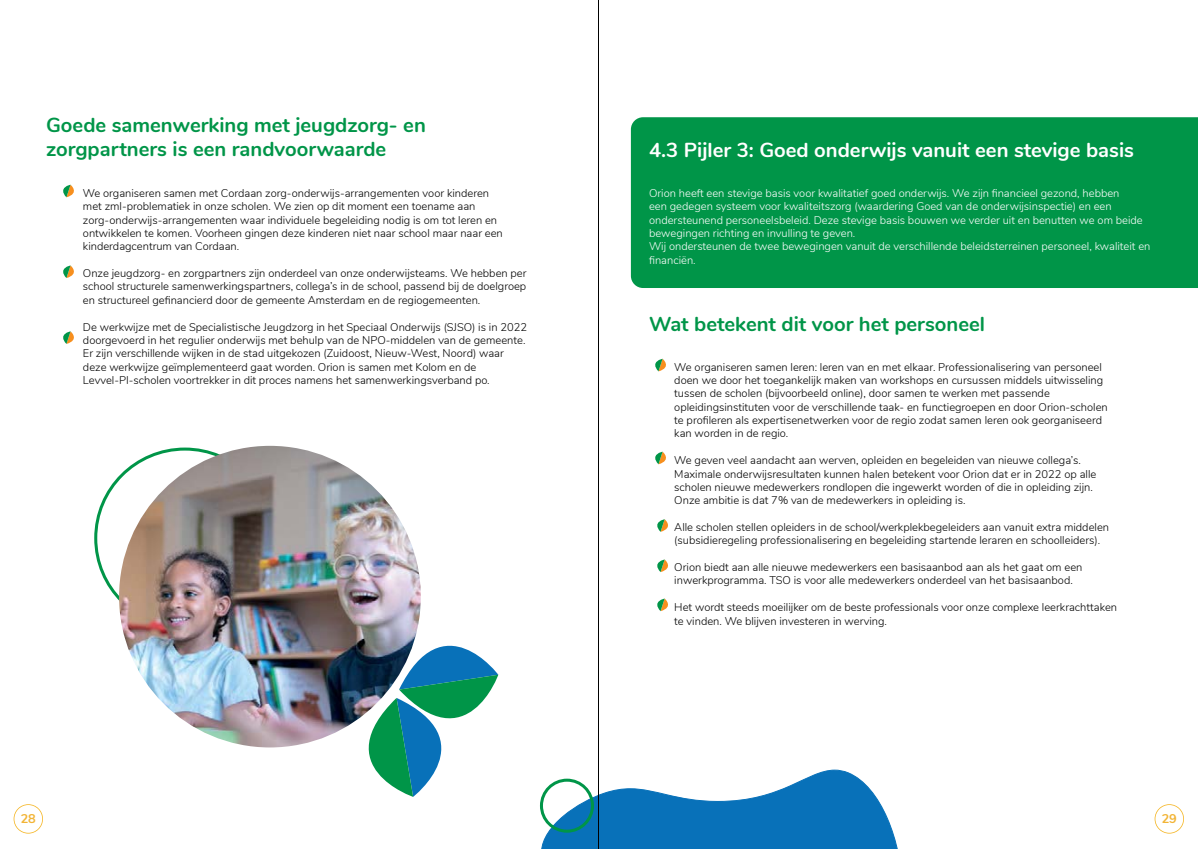
<style>
.page{position:relative;width:1198px;height:849px;background:#fff}
.page>*{position:absolute;margin:0;border:0;box-sizing:border-box;transform-origin:0 0}
.t1{font:700 20.25px/24.2px "Nunito";color:#009548}
.t2{font:700 20.25px "Nunito";color:#fff}
.t3{font:700 12.62px "Nunito";color:#f2b436}
.t4{font:300 11.12px/13.4px "Nunito";color:#000}
.t5{font:300 11.12px/13.4px "Nunito";color:#fff}
</style>
<div class="page">
<svg style="left:14px;top:804px;width:29px;height:30px"></svg>
<svg style="left:1154px;top:804px;width:30px;height:30px"></svg>
<div style="left:631px;top:117px;width:567px;height:171px;background:#009548"></div>
<svg style="left:63px;top:185px;width:11px;height:12px"></svg>
<svg style="left:655px;top:359px;width:11px;height:12px"></svg>
<svg style="left:63px;top:265px;width:11px;height:13px"></svg>
<svg style="left:655px;top:452px;width:11px;height:12px"></svg>
<svg style="left:63px;top:331px;width:11px;height:13px"></svg>
<svg style="left:94px;top:448px;width:148px;height:178px"></svg>
<img style="left:119px;top:446px;width:302px;height:301px;border-radius:151px">
<svg style="left:540px;top:769px;width:358px;height:80px"></svg>
<img style="left:325px;top:601px;width:173px;height:196px">
<svg style="left:657px;top:519px;width:11px;height:13px"></svg>
<svg style="left:657px;top:559px;width:11px;height:13px"></svg>
<svg style="left:657px;top:599px;width:11px;height:12px"></svg>
<hr style="left:598px;top:0;width:1px;height:849px;background:#000">
<h1 class="t1" style="left:46px;top:111px;width:381px">Goede samenwerking met jeugdzorg- en zorgpartners is een randvoorwaarde</h1>
<p class="t4" style="left:83px;top:186px;width:421px">We organiseren samen met Cordaan zorg-onderwijs-arrangementen voor kinderen met zml-problematiek in onze scholen. We zien op dit moment een toename aan zorg-onderwijs-arrangementen waar individuele begeleiding nodig is om tot leren en ontwikkelen te komen. Voorheen gingen deze kinderen niet naar school maar naar een kinderdagcentrum van Cordaan.</p>
<p class="t4" style="left:83px;top:266px;width:445px;text-align:justify">Onze jeugdzorg- en zorgpartners zijn onderdeel van onze onderwijsteams. We hebben per school structurele samenwerkingspartners, collega’s in de school, passend bij de doelgroep en structureel gefinancierd door de gemeente Amsterdam en de regiogemeenten.</p>
<p class="t4" style="left:83px;top:319px;width:446px">De werkwijze met de Specialistische Jeugdzorg in het Speciaal Onderwijs (SJSO) is in 2022 doorgevoerd in het regulier onderwijs met behulp van de NPO-middelen van de gemeente.<br>Er zijn verschillende wijken in de stad uitgekozen (Zuidoost, Nieuw-West, Noord) waar deze werkwijze geïmplementeerd gaat worden. Orion is samen met Kolom en de Levvel-PI-scholen voortrekker in dit proces namens het samenwerkingsverband po.</p>
<h1 class="t2" style="left:649px;top:135px;width:486px">4.3 Pijler 3: Goed onderwijs vanuit een stevige basis</h1>
<p class="t5" style="left:649px;top:186px;width:503px">Orion heeft een stevige basis voor kwalitatief goed onderwijs. We zijn financieel gezond, hebben<br>een gedegen systeem voor kwaliteitszorg (waardering Goed van de onderwijsinspectie) en een ondersteunend personeelsbeleid. Deze stevige basis bouwen we verder uit en benutten we om beide bewegingen richting en invulling te geven.<br>Wij ondersteunen de twee bewegingen vanuit de verschillende beleidsterreinen personeel, kwaliteit en financiën.</p>
<h1 class="t1" style="left:649px;top:310px;width:337px">Wat betekent dit voor het personeel</h1>
<p class="t4" style="left:674px;top:359px;width:435px">We organiseren samen leren: leren van en met elkaar. Professionalisering van personeel doen we door het toegankelijk maken van workshops en cursussen middels uitwisseling tussen de scholen (bijvoorbeeld online), door samen te werken met passende opleidingsinstituten voor de verschillende taak- en functiegroepen en door Orion-scholen te profileren als expertisenetwerken voor de regio zodat samen leren ook georganiseerd kan worden in de regio.</p>
<p class="t4" style="left:674px;top:453px;width:423px">We geven veel aandacht aan werven, opleiden en begeleiden van nieuwe collega’s.<br>Maximale onderwijsresultaten kunnen halen betekent voor Orion dat er in 2022 op alle scholen nieuwe medewerkers rondlopen die ingewerkt worden of die in opleiding zijn.<br>Onze ambitie is dat 7% van de medewerkers in opleiding is.</p>
<p class="t4" style="left:674px;top:520px;width:436px">Alle scholen stellen opleiders in de school/werkplekbegeleiders aan vanuit extra middelen (subsidieregeling professionalisering en begeleiding startende leraren en schoolleiders).</p>
<p class="t4" style="left:674px;top:560px;width:410px">Orion biedt aan alle nieuwe medewerkers een basisaanbod aan als het gaat om een inwerkprogramma. TSO is voor alle medewerkers onderdeel van het basisaanbod.</p>
<p class="t4" style="left:674px;top:600px;width:444px">Het wordt steeds moeilijker om de beste professionals voor onze complexe leerkrachttaken te vinden. We blijven investeren in werving.</p>
<p class="t3" style="left:21px;top:810px;width:17px">28</p>
<p class="t3" style="left:1161px;top:810px;width:17px">29</p>
</div>
